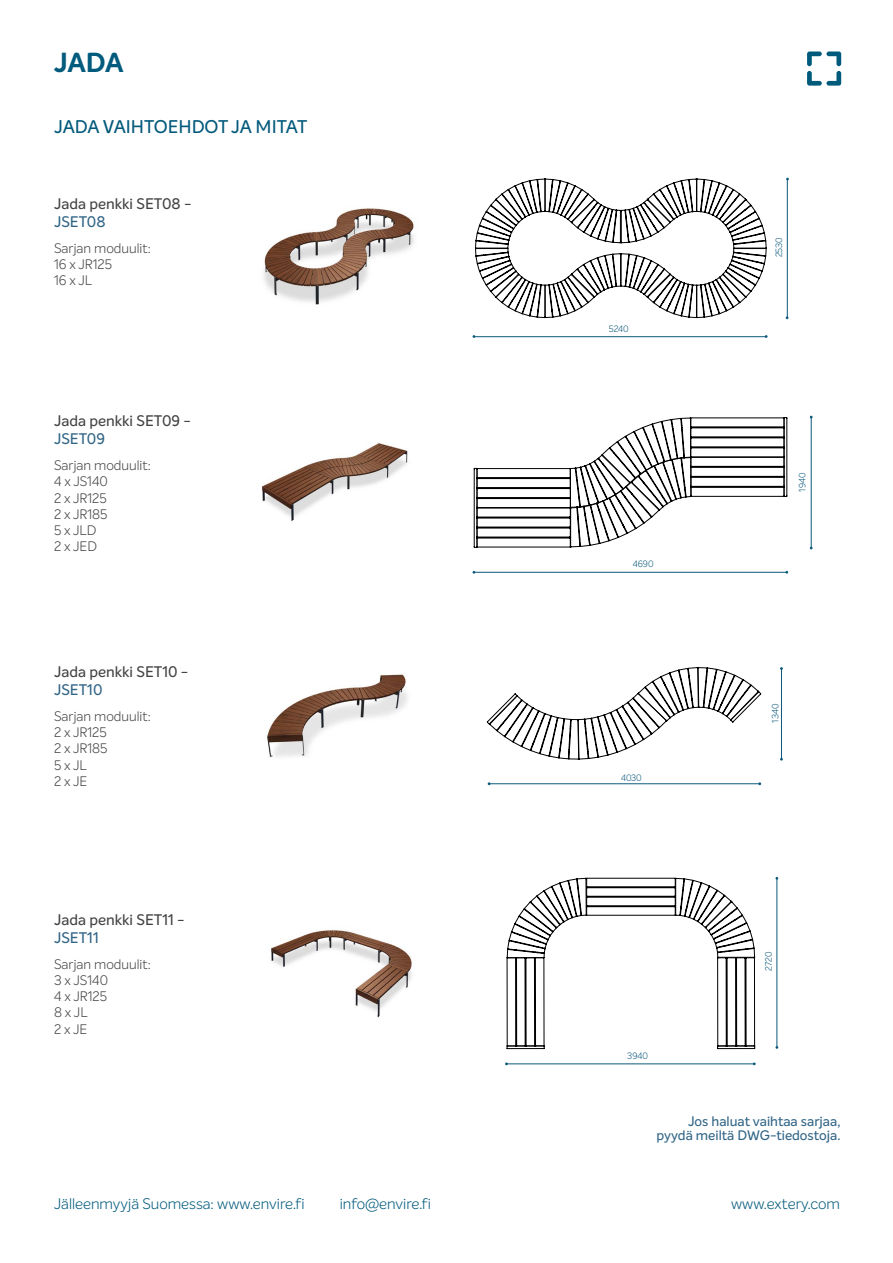
<style>
.page{position:relative;width:893px;height:1263px;background:#fff}
.page>*{position:absolute;margin:0;border:0;box-sizing:border-box;transform-origin:0 0}
.t1{font:700 27px "Intelo";color:#025a7c}
.t2{font:500 18px "Intelo";letter-spacing:-.005em;color:#045a7c}
.t3{font:500 15px "Intelo";color:#434345}
.t4{font:300 15px "Intelo";color:#025a7c}
.t5{font:500 15px "Intelo";color:#316586}
.t6{font:300 15px "Intelo";color:#045a7c}
.t7{font:300 13.5px/16.2px "Intelo";color:#434345}
.t8{font:500 13.5px/13.5px "Intelo";color:#316586;text-align:right}
.t9{font:300 9px "Intelo";color:#0d5a7c}
</style>
<div class="page">
<svg style="left:807px;top:51px;width:34px;height:35px"></svg>
<img style="left:263px;top:208px;width:151px;height:97px">
<img style="left:261px;top:443px;width:147px;height:78px">
<img style="left:267px;top:674px;width:141px;height:84px">
<img style="left:271px;top:930px;width:141px;height:88px">
<svg style="left:475px;top:178px;width:292px;height:140px"></svg>
<hr style="left:787px;top:180px;width:1px;height:138px;background:#0d5a7c">
<hr style="left:474px;top:336px;width:292px;height:1px;background:#0d5a7c">
<hr style="left:477px;top:507px;width:93px;height:1px;background:#000101">
<hr style="left:477px;top:498px;width:93px;height:1px;background:#000101">
<hr style="left:477px;top:497px;width:93px;height:1px;background:#000101">
<hr style="left:477px;top:488px;width:93px;height:1px;background:#000101">
<hr style="left:477px;top:487px;width:93px;height:1px;background:#000101">
<hr style="left:477px;top:478px;width:93px;height:1px;background:#000101">
<hr style="left:477px;top:477px;width:93px;height:1px;background:#000101">
<hr style="left:477px;top:468px;width:93px;height:1px;background:#000101">
<hr style="left:477px;top:547px;width:93px;height:1px;background:#000101">
<hr style="left:477px;top:538px;width:93px;height:1px;background:#000101">
<hr style="left:477px;top:537px;width:93px;height:1px;background:#000101">
<hr style="left:477px;top:528px;width:93px;height:1px;background:#000101">
<hr style="left:477px;top:527px;width:93px;height:1px;background:#000101">
<hr style="left:477px;top:518px;width:93px;height:1px;background:#000101">
<hr style="left:477px;top:517px;width:93px;height:1px;background:#000101">
<hr style="left:477px;top:508px;width:93px;height:1px;background:#000101">
<svg style="left:473px;top:468px;width:5px;height:80px"></svg>
<hr style="left:691px;top:457px;width:93px;height:1px;background:#000101">
<hr style="left:691px;top:466px;width:93px;height:1px;background:#000101">
<hr style="left:691px;top:467px;width:93px;height:1px;background:#000101">
<hr style="left:691px;top:476px;width:93px;height:1px;background:#000101">
<hr style="left:691px;top:477px;width:93px;height:1px;background:#000101">
<hr style="left:691px;top:486px;width:93px;height:1px;background:#000101">
<hr style="left:691px;top:487px;width:93px;height:1px;background:#000101">
<hr style="left:691px;top:496px;width:93px;height:1px;background:#000101">
<hr style="left:691px;top:417px;width:93px;height:1px;background:#000101">
<hr style="left:691px;top:426px;width:93px;height:1px;background:#000101">
<hr style="left:691px;top:427px;width:93px;height:1px;background:#000101">
<hr style="left:691px;top:436px;width:93px;height:1px;background:#000101">
<hr style="left:691px;top:437px;width:93px;height:1px;background:#000101">
<hr style="left:691px;top:446px;width:93px;height:1px;background:#000101">
<hr style="left:691px;top:447px;width:93px;height:1px;background:#000101">
<hr style="left:691px;top:456px;width:93px;height:1px;background:#000101">
<svg style="left:783px;top:417px;width:4px;height:80px"></svg>
<svg style="left:569px;top:417px;width:123px;height:131px"></svg>
<hr style="left:811px;top:418px;width:1px;height:130px;background:#0d5a7c">
<hr style="left:474px;top:572px;width:313px;height:1px;background:#0d5a7c">
<svg style="left:487px;top:667px;width:274px;height:93px"></svg>
<hr style="left:781px;top:668px;width:1px;height:90px;background:#0d5a7c">
<hr style="left:489px;top:783px;width:271px;height:1px;background:#0d5a7c">
<hr style="left:777px;top:878px;width:1px;height:170px;background:#0d5a7c">
<hr style="left:506px;top:1063px;width:249px;height:1px;background:#0d5a7c">
<hr style="left:544px;top:958px;width:1px;height:88px;background:#000101">
<hr style="left:535px;top:958px;width:1px;height:88px;background:#000101">
<hr style="left:534px;top:958px;width:1px;height:88px;background:#000101">
<hr style="left:526px;top:958px;width:1px;height:88px;background:#000101">
<hr style="left:525px;top:958px;width:1px;height:88px;background:#000101">
<hr style="left:516px;top:958px;width:1px;height:88px;background:#000101">
<hr style="left:515px;top:958px;width:1px;height:88px;background:#000101">
<hr style="left:507px;top:958px;width:1px;height:88px;background:#000101">
<svg style="left:507px;top:1045px;width:38px;height:4px"></svg>
<hr style="left:754px;top:958px;width:1px;height:88px;background:#000101">
<hr style="left:746px;top:958px;width:1px;height:88px;background:#000101">
<hr style="left:745px;top:958px;width:1px;height:88px;background:#000101">
<hr style="left:736px;top:958px;width:1px;height:88px;background:#000101">
<hr style="left:735px;top:958px;width:1px;height:88px;background:#000101">
<hr style="left:727px;top:958px;width:1px;height:88px;background:#000101">
<hr style="left:726px;top:958px;width:1px;height:88px;background:#000101">
<hr style="left:717px;top:958px;width:1px;height:88px;background:#000101">
<svg style="left:717px;top:1045px;width:38px;height:4px"></svg>
<hr style="left:587px;top:915px;width:88px;height:1px;background:#000101">
<hr style="left:587px;top:906px;width:88px;height:1px;background:#000101">
<hr style="left:587px;top:905px;width:88px;height:1px;background:#000101">
<hr style="left:587px;top:897px;width:88px;height:1px;background:#000101">
<hr style="left:587px;top:896px;width:88px;height:1px;background:#000101">
<hr style="left:587px;top:887px;width:88px;height:1px;background:#000101">
<hr style="left:587px;top:886px;width:88px;height:1px;background:#000101">
<hr style="left:587px;top:878px;width:88px;height:1px;background:#000101">
<svg style="left:674px;top:878px;width:81px;height:81px"></svg>
<svg style="left:506px;top:878px;width:82px;height:81px"></svg>
<h1 class="t1" style="left:54px;top:45px;width:71px">JADA</h1>
<h2 class="t2" style="left:54px;top:115px;width:255px">JADA VAIHTOEHDOT JA MITAT</h2>
<p class="t3" style="left:54px;top:194px;width:139px">Jada penkki SET08 -</p>
<p class="t5" style="left:54px;top:212px;width:53px">JSET08</p>
<p class="t7" style="left:54px;top:240px;width:98px">Sarjan moduulit:<br>16 x JR125<br>16 x JL</p>
<p class="t3" style="left:54px;top:411px;width:139px">Jada penkki SET09 -</p>
<p class="t5" style="left:54px;top:429px;width:53px">JSET09</p>
<p class="t7" style="left:54px;top:457px;width:98px">Sarjan moduulit:<br>4 x JS140<br>2 x JR125<br>2 x JR185<br>5 x JLD<br>2 x JED</p>
<p class="t3" style="left:54px;top:662px;width:136px">Jada penkki SET10 -</p>
<p class="t5" style="left:54px;top:680px;width:50px">JSET10</p>
<p class="t7" style="left:54px;top:708px;width:98px">Sarjan moduulit:<br>2 x JR125<br>2 x JR185<br>5 x JL<br>2 x JE</p>
<p class="t3" style="left:54px;top:910px;width:132px">Jada penkki SET11 -</p>
<p class="t5" style="left:54px;top:928px;width:46px">JSET11</p>
<p class="t7" style="left:54px;top:956px;width:98px">Sarjan moduulit:<br>3 x JS140<br>4 x JR125<br>8 x JL<br>2 x JE</p>
<p class="t9" style="left:609px;top:323px;width:21px">5240</p>
<p class="t9" style="left:633px;top:558px;width:22px">4690</p>
<p class="t9" style="left:621px;top:772px;width:22px">4030</p>
<p class="t9" style="left:627px;top:1050px;width:22px">3940</p>
<p class="t9" style="left:773px;top:257px;width:22px;rotate:-90deg">2530</p>
<p class="t9" style="left:797px;top:491px;width:20px;rotate:-90deg">1940</p>
<p class="t9" style="left:770px;top:722px;width:20px;rotate:-90deg">1340</p>
<p class="t9" style="left:763px;top:971px;width:21px;rotate:-90deg">2720</p>
<p class="t8" style="left:657px;top:1114px;width:185px">Jos haluat vaihtaa sarjaa, pyydä meiltä DWG-tiedostoja.</p>
<p class="t4" style="left:54px;top:1194px;width:252px">Jälleenmyyjä Suomessa: www.envire.fi</p>
<p class="t6" style="left:731px;top:1194px;width:110px">www.extery.com</p>
<p class="t4" style="left:340px;top:1194px;width:93px">info@envire.fi</p>
</div>
